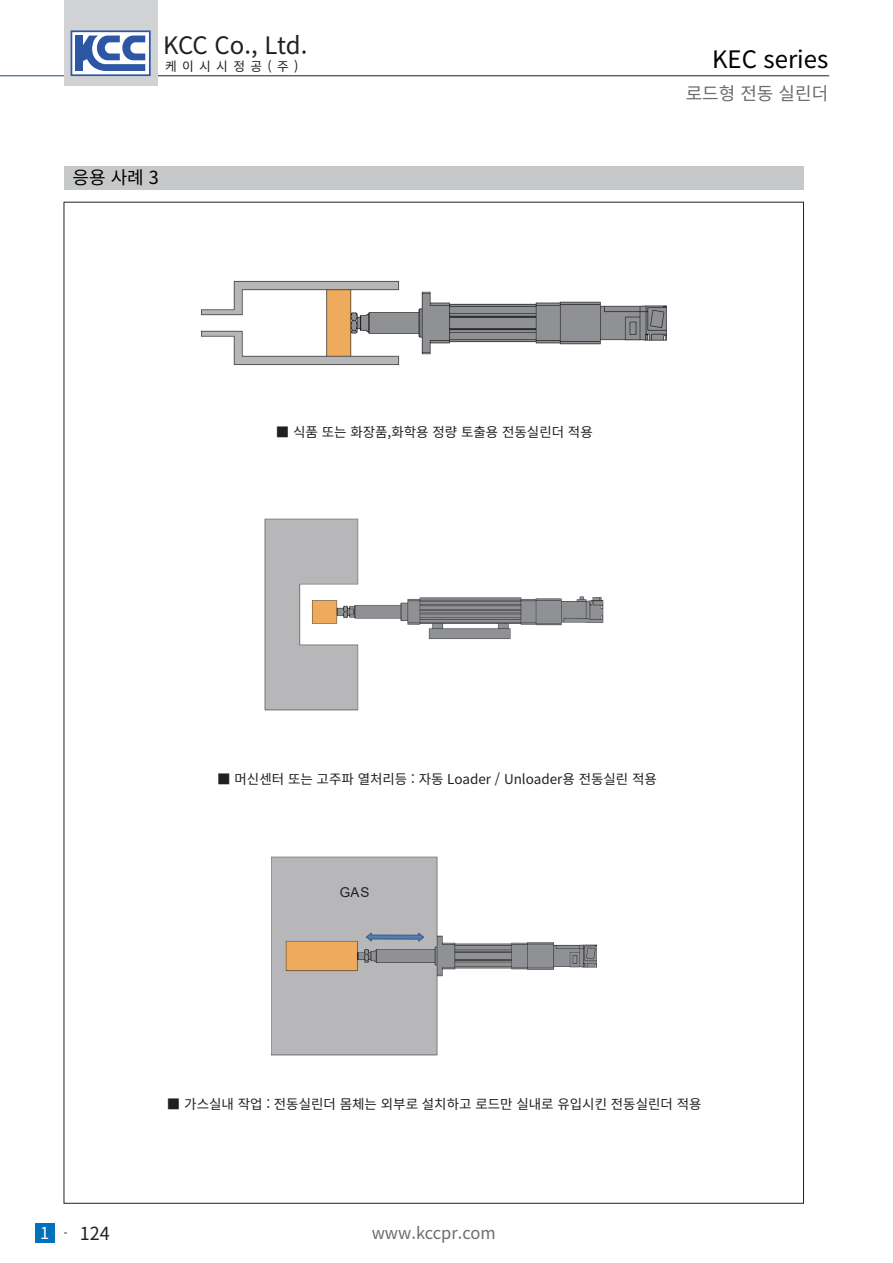
<style>
.page{position:relative;width:893px;height:1263px;background:#fff}
.page>*{position:absolute;margin:0;border:0;box-sizing:border-box;transform-origin:0 0}
.t1{font:24px "Noto Sans KR";letter-spacing:-.02em;color:#231f20}
.t2{font:24px "Noto Sans KR";color:#000}
.t3{font:18px "Noto Sans KR";color:#6c6d70}
.t4{font:18px "Noto Sans KR";color:#231f20}
.t5{font:18px "Noto Sans KR";color:#000}
.t6{font:16.5px "Noto Sans KR";color:#6c6d70}
.t7{font:13.5px "Noto Sans KR";color:#231f20}
.t8{font:13.5px "Arial";color:#241f21}
.t9{font:12.75px "Noto Sans KR";letter-spacing:.42em;color:#231f20}
.s1{font-size:16.5px;color:#fff}
</style>
<div class="page">
<div style="left:35px;top:1223px;width:19px;height:20px;background:#0072bc"></div>
<hr style="left:0;top:75px;width:64px;height:1px;background:#223f99">
<hr style="left:157px;top:75px;width:672px;height:1px;background:#231f20">
<div style="left:64px;top:0;width:93px;height:85px;background:#d1d2d4"></div>
<svg style="left:71px;top:30px;width:80px;height:46px;background:#8ba1cd"></svg>
<div style="left:64px;top:166px;width:740px;height:23px;background:#c7c8ca"></div>
<img style="left:201px;top:281px;width:466px;height:84px">
<img style="left:264px;top:519px;width:339px;height:191px">
<img style="left:271px;top:857px;width:326px;height:198px">
<svg style="left:365px;top:931px;width:61px;height:12px"></svg>
<h1 class="t1" style="left:163px;top:32px;width:146px">KCC Co., Ltd.</h1>
<p class="t9" style="left:165px;top:59px;width:135px">케이시시정공(주)</p>
<p class="t5" style="left:73px;top:168px;width:88px">응용 사례 3</p>
<h1 class="t2" style="left:712px;top:46px;width:118px">KEC series</h1>
<h2 class="t3" style="left:686px;top:84px;width:144px">로드형 전동 실린더</h2>
<p class="t7" style="left:276px;top:425px;width:318px">■ 식품 또는 화장품,화학용 정량 토출용 전동실린더 적용</p>
<p class="t7" style="left:217px;top:771px;width:441px">■ 머신센터 또는 고주파 열처리등 : 자동 Loader / Unloader용 전동실린 적용</p>
<p class="t8" style="left:340px;top:883px;width:31px">GAS</p>
<h2 class="t4" style="left:40px;top:1223px;width:71px"><span class="s1">1</span> <sup>-</sup> 124</h2>
<p class="t7" style="left:167px;top:1096px;width:536px">■ 가스실내 작업 : 전동실린더 몸체는 외부로 설치하고 로드만 실내로 유입시킨 전동실린더 적용</p>
<p class="t6" style="left:372px;top:1224px;width:125px">www.kccpr.com</p>
</div>
